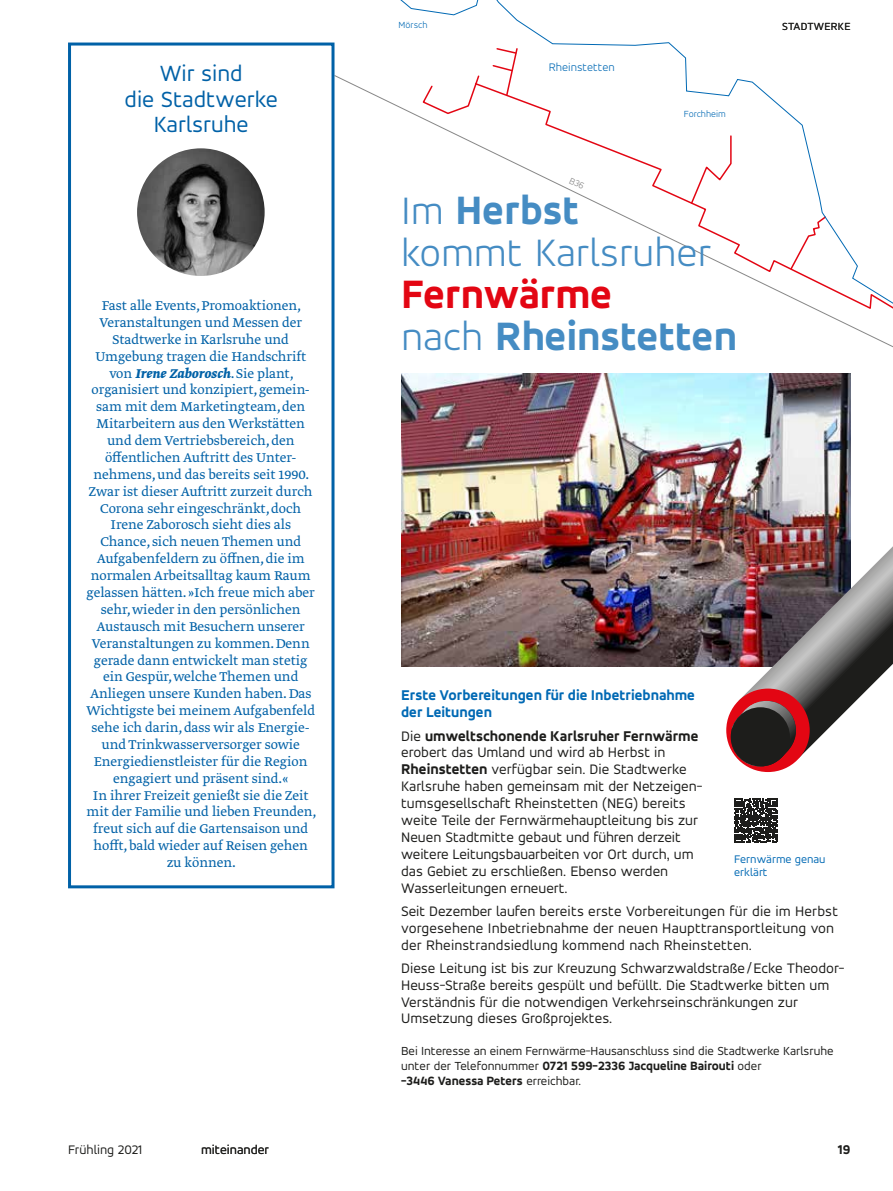
<style>
.page{position:relative;width:893px;height:1191px;background:#fff}
.page>*{position:absolute;margin:0;border:0;box-sizing:border-box;transform-origin:0 0}
.t1{font:700 expanded 42px/42px "Accord Alternate";color:#458cc3}
.t2{font:300 42px/42px "Accord Alternate";color:#458cc3}
.t3{font:24px/25.5px "Accord Alternate";color:#0061a7;text-align:center}
.t4{font:15px/16.8px "Greta Text Pro Light Plus";color:#0061a7;text-align:center}
.t5{font:15px/16.8px "Accord Alternate";color:#1d1d1b}
.t6{font:700 expanded 15px/16.8px "Accord Alternate";color:#0069b4}
.t7{font:italic 700 15px "Greta Text Pro";color:#0061a7}
.t8{font:13.5px "Accord Alternate";color:#1d1d1b}
.t9{font:700 expanded 13.5px "Accord Alternate";color:#1d1d1b}
.t10{font:12.75px/15px "Accord Alternate";letter-spacing:-.005em;color:#1d1d1b}
.t11{font:12px/13.5px "Accord Alternate";color:#0069b4}
.t12{font:300 12px "Accord Alternate";color:#0069b4}
.t13{font:11.25px "Accord Alternate";letter-spacing:.025em;color:#1d1d1b}
.t14{font:300 9.75px "Accord Alternate";color:#0069b4}
.s1{font-family:"Greta Text Pro Light Plus";font-weight:400;font-style:normal}
.s2{font-weight:700;font-stretch:expanded}
.s3{color:#e30613}
.s4{font-weight:300;font-stretch:normal}
</style>
<div class="page">
<svg style="left:734px;top:798px;width:44px;height:44px"></svg>
<div style="left:68px;top:43px;width:266px;height:845px;background:#fff;border:3px solid #0061a7"></div>
<img style="left:137px;top:148px;width:128px;height:128px;border-radius:64px">
<img style="left:401px;top:373px;width:449px;height:293px">
<svg style="left:726px;top:688px;width:84px;height:84px"></svg>
<img style="left:731px;top:546px;width:162px;height:220px">
<div style="left:731px;top:707px;width:59px;height:59px;background:#1d1d1b;border-radius:50%"></div>
<svg style="left:388px;top:0;width:505px;height:335px"></svg>
<svg style="left:569px;top:178px;width:16px;height:11px"></svg>
<h2 class="t3" style="left:125px;top:60px;width:155px">Wir sind<br>die Stadtwerke<br>Karlsruhe</h2>
<p class="t4" style="left:95px;top:298px;width:212px">Fast alle Events, Promoaktionen,<br>Veranstaltungen und Messen der<br>Stadtwerke in Karlsruhe und<br>Umgebung tragen die Handschrift</p>
<p class="t7" style="left:109px;top:363px;width:186px"><span class="s1">von</span> Irene Zaborosch<span class="s1">. Sie plant,</span></p>
<p class="t4" style="left:86px;top:382px;width:231px">organisiert und konzipiert, gemein&shy;sam mit dem Marketingteam, den Mitarbeitern aus den Werkstätten und dem Vertriebsbereich, den öffentlichen Auftritt des Unter&shy;nehmens, und das bereits seit 1990.<br>Zwar ist dieser Auftritt zurzeit durch Corona sehr eingeschränkt, doch Irene Zaborosch sieht dies als Chance, sich neuen Themen und Aufgabenfeldern zu öffnen, die im normalen Arbeitsalltag kaum Raum gelassen hätten. »Ich freue mich aber sehr, wieder in den persönlichen Austausch mit Besuchern unserer Veranstaltungen zu kommen. Denn gerade dann entwickelt man stetig ein Gespür, welche Themen und Anliegen unsere Kunden haben. Das Wichtigste bei meinem Aufgabenfeld sehe ich darin, dass wir als Energie&shy;und Trinkwasserversorger sowie Energiedienstleister für die Region engagiert und präsent sind.«<br>In ihrer Freizeit genießt sie die Zeit mit der Familie und lieben Freunden, freut sich auf die Gartensaison und hofft, bald wieder auf Reisen gehen zu können.</p>
<p class="t8" style="left:68px;top:1141px;width:76px">Frühling 2021</p>
<p class="t8" style="left:201px;top:1141px;width:69px">miteinander</p>
<p class="t14" style="left:399px;top:20px;width:30px">Mörsch</p>
<p class="t12" style="left:549px;top:60px;width:67px">Rheinstetten</p>
<p class="t14" style="left:684px;top:108px;width:43px">Forchheim</p>
<h1 class="t2" style="left:401px;top:188px;width:312px">Im <span class="s2">Herbst </span>kommt Karlsruher</h1>
<h1 class="t1" style="left:401px;top:272px;width:337px"><span class="s3">Fernwärme<br></span><span class="s4">nach</span> Rheinstetten</h1>
<p class="t13" style="left:782px;top:19px;width:70px">STADTWERKE</p>
<p class="t6" style="left:401px;top:687px;width:295px">Erste Vorbereitungen für die Inbetriebnahme der Leitungen</p>
<p class="t5" style="left:401px;top:727px;width:303px">Die <span class="s2">umweltschonende Karlsruher Fernwärme </span>erobert das Umland und wird ab Herbst in <span class="s2">Rheinstetten</span> verfügbar sein. Die Stadtwerke Karlsruhe haben gemeinsam mit der Netzeigen&shy;tumsgesellschaft Rheinstetten (NEG) bereits weite Teile der Fernwärmehauptleitung bis zur Neuen Stadtmitte gebaut und führen derzeit weitere Leitungsbauarbeiten vor Ort durch, um das Gebiet zu erschließen. Ebenso werden Wasserleitungen erneuert.</p>
<p class="t5" style="left:401px;top:902px;width:438px">Seit Dezember laufen bereits erste Vorbereitungen für die im Herbst vorgesehene Inbetriebnahme der neuen Haupttransportleitung von der Rheinstrandsiedlung kommend nach Rheinstetten.</p>
<p class="t5" style="left:401px;top:959px;width:445px">Diese Leitung ist bis zur Kreuzung Schwarzwaldstraße/Ecke Theodor-Heuss-Straße bereits gespült und befüllt. Die Stadtwerke bitten um Verständnis für die notwendigen Verkehrseinschränkungen zur Umsetzung dieses Großprojektes.</p>
<p class="t10" style="left:401px;top:1043px;width:434px">Bei Interesse an einem Fernwärme-Hausanschluss sind die Stadtwerke Karlsruhe unter der Telefonnummer <span class="s2">0721 599-2336 Jacqueline Bairouti</span> oder<br><span class="s2">-3446 Vanessa Peters</span> erreichbar.</p>
<p class="t11" style="left:734px;top:852px;width:93px">Fernwärme genau erklärt</p>
<p class="t9" style="left:838px;top:1141px;width:14px">19</p>
</div>
